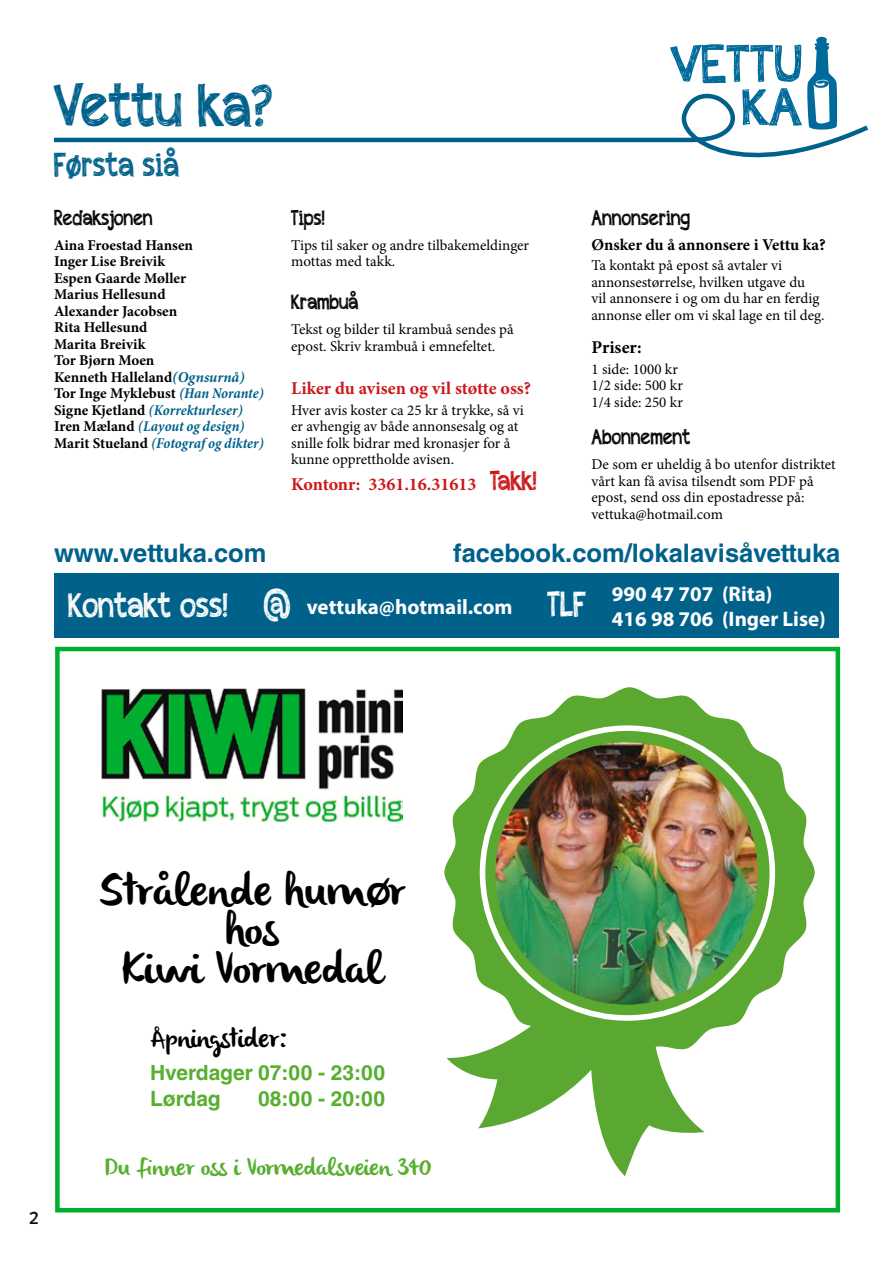
<style>
.page{position:relative;width:893px;height:1263px;background:#fff}
.page>*{position:absolute;margin:0;border:0;box-sizing:border-box;transform-origin:0 0}
.t1{font:60px "appleberry";color:#00618b;scale:.81 1}
.t2{font:51.6px/43.3px "appleberry";color:#006b9a;text-align:right}
.t3{font:45px/39px "olivier";color:#000;text-align:center}
.t4{font:34.5px "appleberry";color:#fff;scale:.81 1}
.t5{font:33px "appleberry";color:#00618b;scale:.81 1}
.t6{font:27px "olivier";color:#000}
.t7{font:700 25.5px "Helvetica LT Std";color:#00618b}
.t8{font:24px "olivier";color:#57af30}
.t9{font:700 21px/25.2px "Myriad Pro";color:#fff}
.t10{font:21px "appleberry";color:#000;scale:.81 1}
.t11{font:700 21px/25.2px "Helvetica LT Std";color:#57af30}
.t12{font:700 18px "Minion Pro";color:#cd171a}
.t13{font:700 18px "Minion Pro";color:#000}
.t14{font:18px "appleberry";color:#000}
.t15{font:700 16.5px "Minion Pro";letter-spacing:-.005em;color:#000}
.t16{font:15px/16.5px "Minion Pro";color:#000}
.t17{font:700 15px/16.5px "Minion Pro";color:#000}
.s1{font-style:italic;color:#00618b}
.s2{font-style:italic;font-stretch:condensed;color:#00618b}
.s3{font-family:"appleberry";font-weight:400;font-size:27px}
.s4{font-size:45px}
</style>
<div class="page">
<div style="left:54px;top:573px;width:785px;height:65px;background:#00618b"></div>
<svg style="left:54px;top:93px;width:815px;height:65px"></svg>
<svg style="left:806px;top:37px;width:31px;height:94px"></svg>
<img style="left:100px;top:688px;width:303px;height:134px">
<div style="left:55px;top:647px;width:785px;height:565px;border:4px solid #00ae30"></div>
<svg style="left:447px;top:1057px;width:258px;height:119px"></svg>
<svg style="left:462px;top:687px;width:289px;height:370px;fill:#5ba832"></svg>
<img style="left:444px;top:742px;width:371px;height:265px">
<h1 class="t1" style="left:54px;top:62px;width:272px">Vettu ka?</h1>
<h3 class="t5" style="left:54px;top:141px;width:156px">Førsta siå</h3>
<h3 class="t10" style="left:54px;top:202px;width:124px">Redaksjonen</h3>
<p class="t17" style="left:54px;top:236px;width:211px">Aina Froestad Hansen<br>Inger Lise Breivik<br>Espen Gaarde Møller<br>Marius Hellesund<br>Alexander Jacobsen<br>Rita Hellesund<br>Marita Breivik<br>Tor Bjørn Moen<br>Kenneth Halleland<span class="s1">(Ognsurnå)<br></span>Tor Inge Myklebust <span class="s2">(Han Norante)<br></span>Signe Kjetland <span class="s2">(Korrekturleser)<br></span>Iren Mæland <span class="s2">(Layout og design)<br></span>Marit Stueland <span class="s2">(Fotograf og dikter)</span></p>
<h3 class="t10" style="left:291px;top:202px;width:43px">Tips!</h3>
<p class="t16" style="left:291px;top:237px;width:239px">Tips til saker og andre tilbakemeldinger mottas med takk.</p>
<h3 class="t10" style="left:291px;top:287px;width:85px">Krambuå</h3>
<p class="t16" style="left:291px;top:321px;width:224px">Tekst og bilder til krambuå sendes på epost. Skriv krambuå i emnefeltet.</p>
<p class="t12" style="left:291px;top:376px;width:241px">Liker du avisen og vil støtte oss?</p>
<p class="t16" style="left:291px;top:402px;width:234px">Hver avis koster ca 25 kr å trykke, så vi er avhengig av både annonsesalg og at snille folk bidrar med kronasjer for å kunne opprettholde avisen.</p>
<p class="t12" style="left:291px;top:472px;width:247px">Kontonr: 3361.16.31613 <span class="s3">Takk!</span></p>
<h2 class="t2" style="left:671px;top:42px;width:133px">VETTU<br>KA</h2>
<h3 class="t10" style="left:591px;top:202px;width:123px">Annonsering</h3>
<p class="t15" style="left:591px;top:233px;width:236px">Ønsker du å annonsere i Vettu ka?</p>
<p class="t16" style="left:591px;top:257px;width:235px">Ta kontakt på epost så avtaler vi annonsestørrelse, hvilken utgave du<br>vil annonsere i og om du har en ferdig annonse eller om vi skal lage en til deg.</p>
<p class="t13" style="left:591px;top:334px;width:52px">Priser:</p>
<p class="t16" style="left:591px;top:361px;width:93px">1 side: 1000 kr<br>1/2 side: 500 kr<br>1/4 side: 250 kr</p>
<h3 class="t10" style="left:591px;top:422px;width:124px">Abonnement</h3>
<p class="t16" style="left:591px;top:456px;width:246px">De som er uheldig å bo utenfor distriktet vårt kan få avisa tilsendt som PDF på epost, send oss din epostadresse på: vettuka@hotmail.com</p>
<h3 class="t7" style="left:54px;top:538px;width:214px">www.vettuka.com</h3>
<h3 class="t7" style="left:453px;top:538px;width:389px">facebook.com/lokalavisåvettuka</h3>
<h3 class="t4" style="left:68px;top:580px;width:277px">Kontakt oss! <span class="s4">@</span></h3>
<h3 class="t4" style="left:548px;top:579px;width:50px">TLF</h3>
<h3 class="t9" style="left:612px;top:581px;width:216px">990 47 707 (Rita)<br>416 98 706 (Inger Lise)</h3>
<h3 class="t9" style="left:307px;top:594px;width:207px">vettuka@hotmail.com</h3>
<p class="t14" style="left:30px;top:1205px;width:10px">2</p>
<h3 class="t3" style="left:99px;top:874px;width:308px">Strålende humør hos<br>Kiwi Vormedal</h3>
<h3 class="t6" style="left:150px;top:1022px;width:139px">Åpningstider:</h3>
<h3 class="t11" style="left:150px;top:1060px;width:237px">Hverdager 07:00 - 23:00<br>Lørdag</h3>
<h3 class="t11" style="left:258px;top:1085px;width:129px">08:00 - 20:00</h3>
<h3 class="t8" style="left:105px;top:1154px;width:328px">Du finner oss i Vormedalsveien 340</h3>
</div>
